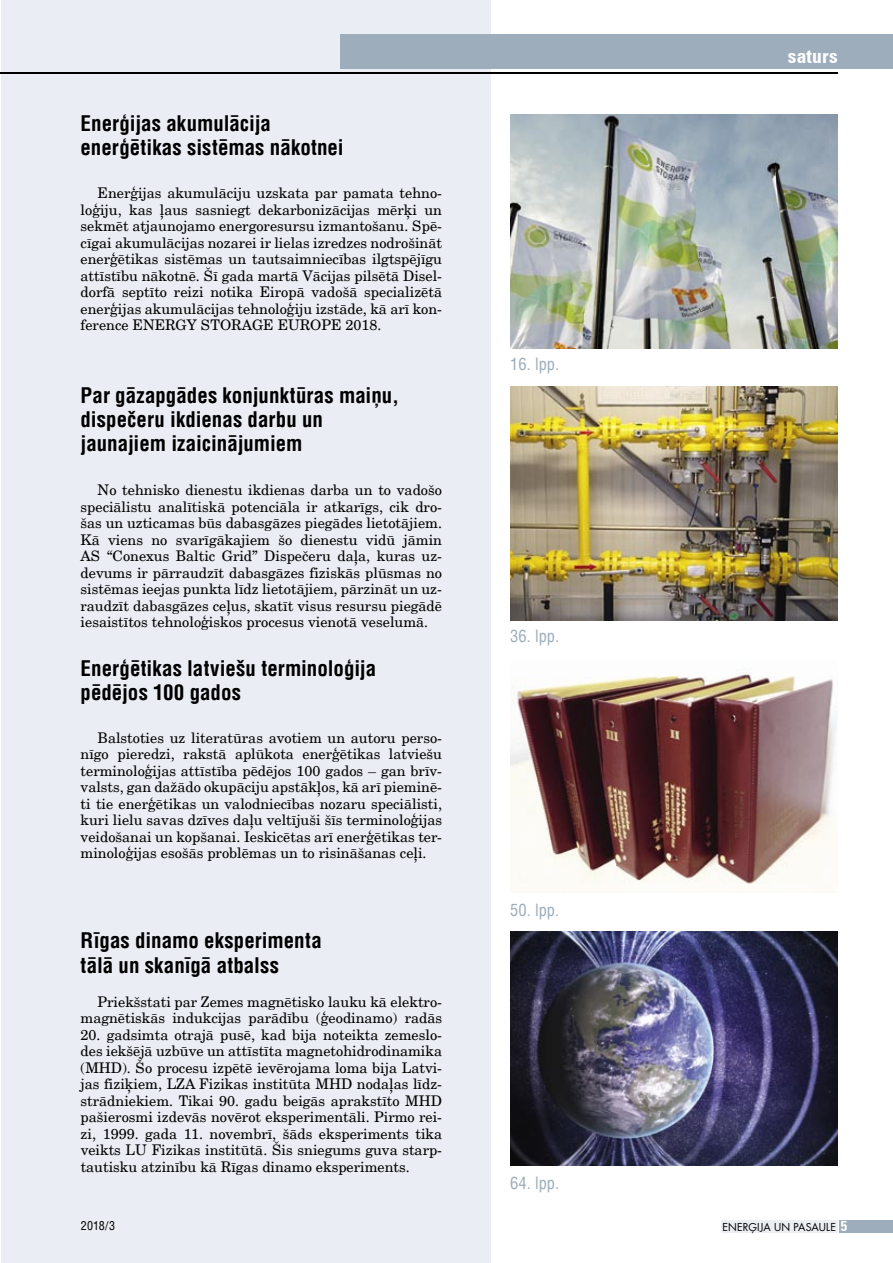
<style>
.page{position:relative;width:893px;height:1263px;background:#fff}
.page>*{position:absolute;margin:0;border:0;box-sizing:border-box;transform-origin:0 0}
.t1{font:700 21px/24px "Rim Helvetica Condensed";color:#000}
.t2{font:700 19.5px "Rim Univers Conden";letter-spacing:.01em;color:#fff}
.t3{font:16.5px "Rim Helvetica Condensed";color:#9dadbc}
.t4{font:14.4px/16.5px "Rim New Century Schoolbook";color:#000;text-align:justify}
.t5{font:12px "Rim Helvetica Condensed";color:#000}
.t6{font:10.5px "Rim Futura";letter-spacing:.01em;color:#000}
.s1{font-family:"Rim Univers Conden";font-weight:700;font-size:14.4px;color:#fff}
</style>
<div class="page">
<div style="left:1px;top:0;width:489px;height:1263px;background:#eaedf3"></div>
<img style="left:510px;top:386px;width:328px;height:234px">
<img style="left:510px;top:114px;width:328px;height:234px">
<img style="left:510px;top:668px;width:328px;height:225px">
<img style="left:510px;top:932px;width:328px;height:233px">
<hr style="left:0;top:72px;width:838px;height:2px;background:#000">
<div style="left:839px;top:1220px;width:54px;height:13px;background:#9dadbc"></div>
<div style="left:721px;top:1220px;width:117px;height:13px;background:#ebeef2"></div>
<div style="left:340px;top:34px;width:553px;height:34px;background:#9dadbc"></div>
<h1 class="t1" style="left:81px;top:111px;width:265px">Enerìijas akumulâcija enerìçtikas sistçmas nâkotnei</h1>
<p class="t4" style="left:81px;top:185px;width:363px;text-indent:17px">Enerìijas akumulâciju uzskata par pamata tehno&shy;loìiju, kas ïaus sasniegt dekarbonizâcijas mçríi un sekmçt atjaunojamo energoresursu izmantoðanu. Spç&shy;cîgai akumulâcijas nozarei ir lielas izredzes nodroðinât enerìçtikas sistçmas un tautsaimniecîbas ilgtspçjîgu attîstîbu nâkotnç. Ðî gada martâ Vâcijas pilsçtâ Disel&shy;dorfâ septîto reizi notika Eiropâ vadoðâ specializçtâ enerìijas akumulâcijas tehnoloìiju izstâde, kâ arî kon&shy;ference ENERGY STORAGE EUROPE 2018.</p>
<h1 class="t1" style="left:81px;top:384px;width:320px">Par gâzapgâdes konjunktûras maiòu, dispeèeru ikdienas darbu un jaunajiem izaicinâjumiem</h1>
<p class="t4" style="left:81px;top:482px;width:363px;text-indent:17px">No tehnisko dienestu ikdienas darba un to vadoðo speciâlistu analîtiskâ potenciâla ir atkarîgs, cik dro&shy;ðas un uzticamas bûs dabasgâzes piegâdes lietotâjiem.<br>Kâ viens no svarîgâkajiem ðo dienestu vidû jâmin AS “Conexus Baltic Grid” Dispeèeru daïa, kuras uz&shy;devums ir pârraudzît dabasgâzes fiziskâs plûsmas no sistçmas ieejas punkta lîdz lietotâjiem, pârzinât un uz&shy;raudzît dabasgâzes ceïus, skatît visus resursu piegâdç iesaistîtos tehnoloìiskos procesus vienotâ veselumâ.</p>
<h1 class="t1" style="left:81px;top:656px;width:297px">Enerìçtikas latvieðu terminoloìija pçdçjos 100 gados</h1>
<p class="t4" style="left:81px;top:730px;width:363px;text-indent:17px">Balstoties uz literatûras avotiem un autoru perso&shy;nîgo pieredzi, rakstâ aplûkota enerìçtikas latvieðu terminoloìijas attîstîba pçdçjos 100 gados – gan brîv&shy;valsts, gan daþâdo okupâciju apstâkïos, kâ arî pieminç&shy;ti tie enerìçtikas un valodniecîbas nozaru speciâlisti, kuri lielu savas dzîves daïu veltîjuði ðîs terminoloìijas veidoðanai un kopðanai. Ieskicçtas arî enerìçtikas ter&shy;minoloìijas esoðâs problçmas un to risinâðanas ceïi.</p>
<h1 class="t1" style="left:81px;top:929px;width:243px">Rîgas dinamo eksperimenta tâlâ un skanîgâ atbalss</h1>
<p class="t4" style="left:81px;top:994px;width:363px;text-align:right">Priekðstati par Zemes magnçtisko lauku kâ elektro&shy;magnçtiskâs indukcijas parâdîbu (ìeodinamo) radâs</p>
<p class="t4" style="left:81px;top:1027px;width:363px">20. gadsimta otrajâ pusç, kad bija noteikta zemeslo&shy;des iekðçjâ uzbûve un attîstîta magnetohidrodinamika (MHD). Ðo procesu izpçtç ievçrojama loma bija Latvi&shy;jas fiziíiem, LZA Fizikas institûta MHD nodaïas lîdz&shy;strâdniekiem. Tikai 90. gadu beigâs aprakstîto MHD paðierosmi izdevâs novçrot eksperimentâli. Pirmo rei&shy;zi, 1999. gada 11. novembrî, ðâds eksperiments tika veikts LU Fizikas institûtâ. Ðis sniegums guva starp&shy;tautisku atzinîbu kâ Rîgas dinamo eksperiments.</p>
<p class="t3" style="left:510px;top:354px;width:51px">16. lpp.</p>
<p class="t3" style="left:510px;top:626px;width:51px">36. lpp.</p>
<p class="t3" style="left:510px;top:900px;width:51px">50. lpp.</p>
<p class="t3" style="left:510px;top:1173px;width:51px">64. lpp.</p>
<h2 class="t2" style="left:788px;top:44px;width:51px">saturs</h2>
<p class="t5" style="left:81px;top:1218px;width:36px">2018/3</p>
<p class="t6" style="left:722px;top:1220px;width:126px">ENERÌIJA UN PASAULE <span class="s1">5</span></p>
</div>
